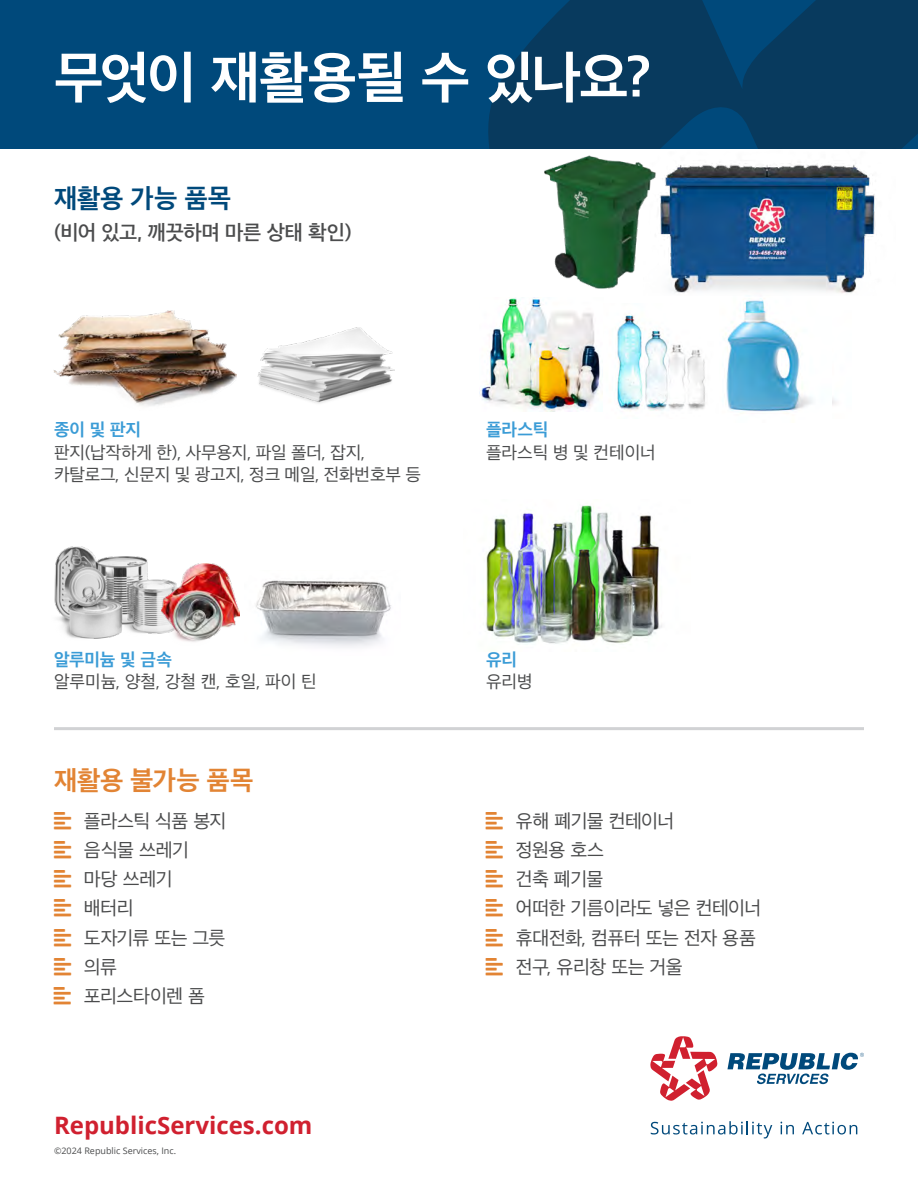
<style>
.page{position:relative;width:918px;height:1188px;background:#fff}
.page>*{position:absolute;margin:0;border:0;box-sizing:border-box;transform-origin:0 0}
.t1{font:700 57px "Apple SD Gothic Neo";letter-spacing:-.03em;color:#fff}
.t2{font:700 27px "Apple SD Gothic Neo";letter-spacing:-.005em;color:#e28434}
.t3{font:700 27px "Apple SD Gothic Neo";color:#00497b}
.t4{font:700 24px "Open Sans";color:#d0202f}
.t5{font:600 21px "Apple SD Gothic Neo";letter-spacing:-.01em;color:#4b4c4d}
.t6{font:19.5px "Apple SD Gothic Neo";letter-spacing:-.03em;color:#4b4c4d}
.t7{font:18px/22.5px "Apple SD Gothic Neo";letter-spacing:-.01em;color:#4b4c4d}
.t8{font:700 18px "Apple SD Gothic Neo";letter-spacing:-.005em;color:#3b9cd6}
.t9{font:9px "Open Sans";color:#4b4c4d}
.s1{color:#e28434}
</style>
<div class="page">
<div style="left:0;top:0;width:918px;height:148px;background:#00497b"></div>
<svg style="left:488px;top:0;width:430px;height:148px;fill:#083a5e"></svg>
<svg style="left:651px;top:1121px;width:121px;height:17px"></svg>
<svg style="left:781px;top:1122px;width:13px;height:12px"></svg>
<svg style="left:802px;top:1122px;width:55px;height:13px"></svg>
<svg style="left:650px;top:1036px;width:68px;height:65px"></svg>
<svg style="left:727px;top:1053px;width:137px;height:31px"></svg>
<img style="left:54px;top:311px;width:183px;height:95px">
<img style="left:257px;top:327px;width:137px;height:77px">
<img style="left:479px;top:298px;width:124px;height:113px">
<img style="left:617px;top:315px;width:88px;height:96px">
<img style="left:725px;top:298px;width:88px;height:114px">
<img style="left:54px;top:546px;width:108px;height:93px">
<img style="left:162px;top:564px;width:77px;height:78px">
<img style="left:256px;top:580px;width:135px;height:67px">
<img style="left:486px;top:505px;width:176px;height:139px">
<hr style="left:54px;top:727px;width:810px;height:3px;background:#d1d2d4">
<img style="left:643px;top:148px;width:253px;height:145px">
<img style="left:544px;top:149px;width:116px;height:143px">
<h1 class="t1" style="left:54px;top:37px;width:598px">무엇이 재활용될 수 있나요?</h1>
<h2 class="t3" style="left:54px;top:179px;width:179px">재활용 가능 품목</h2>
<p class="t5" style="left:54px;top:218px;width:299px">(비어 있고, 깨끗하며 마른 상태 확인)</p>
<p class="t8" style="left:54px;top:417px;width:89px">종이 및 판지</p>
<p class="t7" style="left:54px;top:440px;width:368px">판지(납작하게 한), 사무용지, 파일 폴더, 잡지, 카탈로그, 신문지 및 광고지, 정크 메일, 전화번호부 등</p>
<p class="t8" style="left:486px;top:417px;width:64px">플라스틱</p>
<p class="t7" style="left:486px;top:440px;width:171px">플라스틱 병 및 컨테이너</p>
<p class="t8" style="left:54px;top:646px;width:119px">알루미늄 및 금속</p>
<p class="t7" style="left:54px;top:669px;width:264px">알루미늄, 양철, 강철 캔, 호일, 파이 틴</p>
<h2 class="t2" style="left:54px;top:761px;width:201px">재활용 불가능 품목</h2>
<p class="t6" style="left:54px;top:808px;width:174px"><span class="s1">□</span> 플라스틱 식품 봉지</p>
<p class="t6" style="left:54px;top:837px;width:136px"><span class="s1">□</span> 음식물 쓰레기</p>
<p class="t6" style="left:54px;top:866px;width:120px"><span class="s1">□</span> 마당 쓰레기</p>
<p class="t6" style="left:54px;top:895px;width:81px"><span class="s1">□</span> 배터리</p>
<p class="t6" style="left:54px;top:925px;width:173px"><span class="s1">□</span> 도자기류 또는 그릇</p>
<p class="t6" style="left:54px;top:954px;width:65px"><span class="s1">□</span> 의류</p>
<p class="t6" style="left:54px;top:983px;width:152px"><span class="s1">□</span> 포리스타이렌 폼</p>
<p class="t4" style="left:54px;top:1108px;width:260px">RepublicServices.com</p>
<p class="t9" style="left:54px;top:1145px;width:124px">©2024 Republic Services, Inc.</p>
<p class="t8" style="left:486px;top:646px;width:32px">유리</p>
<p class="t7" style="left:486px;top:669px;width:48px">유리병</p>
<p class="t6" style="left:486px;top:808px;width:190px"><span class="s1">□</span> 유해 폐기물 컨테이너</p>
<p class="t6" style="left:486px;top:837px;width:120px"><span class="s1">□</span> 정원용 호스</p>
<p class="t6" style="left:486px;top:866px;width:119px"><span class="s1">□</span> 건축 폐기물</p>
<p class="t6" style="left:486px;top:895px;width:277px"><span class="s1">□</span> 어떠한 기름이라도 넣은 컨테이너</p>
<p class="t6" style="left:486px;top:925px;width:272px"><span class="s1">□</span> 휴대전화, 컴퓨터 또는 전자 용품</p>
<p class="t6" style="left:486px;top:954px;width:198px"><span class="s1">□</span> 전구, 유리창 또는 거울</p>
</div>
